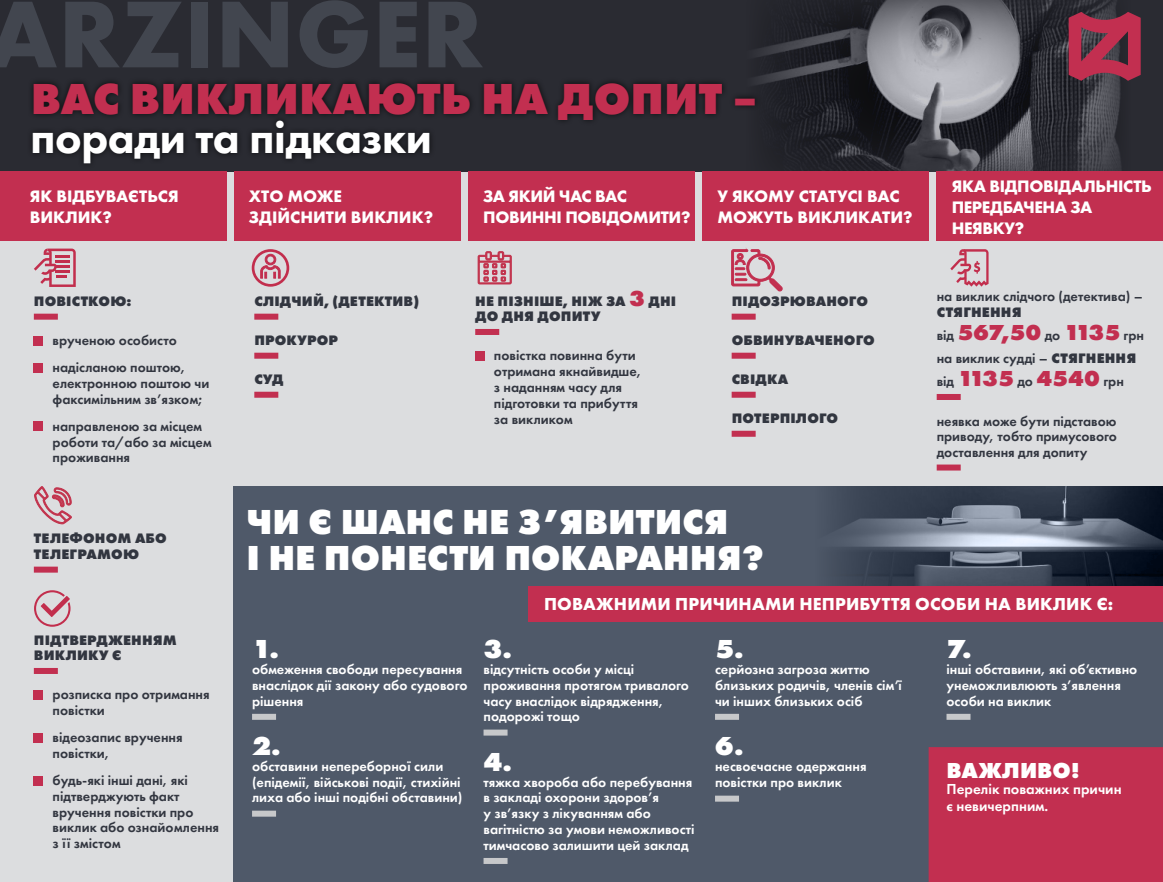
<style>
.page{position:relative;width:1163px;height:882px;background:#fff}
.page>*{position:absolute;margin:0;border:0;box-sizing:border-box;transform-origin:0 0}
.t1{font:700 98.32px "Futura PT";letter-spacing:.01em;color:#42464f}
.t2{font:800 45px "Futura PT";color:#c22f50}
.t3{font:800 45px "Futura PT";letter-spacing:-.01em;color:#fff}
.t4{font:800 36px/36px "Futura PT";color:#fff}
.t5{font:800 27px "Futura PT";color:#fff}
.t6{font:800 22.5px "Futura PT";letter-spacing:-.025em;color:#c22f50}
.t7{font:800 22.5px "Futura PT";color:#fff}
.t8{font:700 18px "Futura PT";letter-spacing:.01em;color:#fff}
.t9{font:700 17.25px/21px "Futura PT";color:#fff}
.t10{font:700 17.25px/21px "Futura PT";letter-spacing:-.02em;color:#fff}
.t11{font:600 15px/16.5px "Futura PT";color:#fff}
.t12{font:600 14.25px/15.8px "Futura PT";color:#fff}
.t13{font:600 14.25px/15.8px "Futura PT";color:#323640}
.t14{font:800 14.25px/15.8px "Futura PT";letter-spacing:.01em;color:#323640}
.s1{font-size:22.5px;color:#c22f50}
.s2{font-weight:800}
.s3{font-weight:600;font-size:14.25px;color:#323640}
.s4{font-weight:800;font-size:22.5px;color:#c22f50}
</style>
<div class="page">
<div style="left:0;top:171px;width:1162px;height:710px;background:#dcdddf"></div>
<div style="left:234px;top:486px;width:928px;height:395px;background:#4f5969"></div>
<div style="left:929px;top:747px;width:233px;height:134px;background:#c22f50"></div>
<div style="left:928px;top:747px;width:234px;height:134px;border:1px solid #c22f50"></div>
<div style="left:0;top:0;width:1162px;height:171px;background:#2a2b32"></div>
<img style="left:760px;top:0;width:361px;height:171px">
<div style="left:26px;top:77px;width:735px;height:92px;background:#000;opacity:.75"></div>
<svg style="left:1068px;top:12px;width:72px;height:69px;background:#97324b"></svg>
<div style="left:254px;top:313px;width:24px;height:6px;background:#c22f50"></div>
<div style="left:254px;top:352px;width:24px;height:6px;background:#c22f50"></div>
<div style="left:254px;top:391px;width:24px;height:6px;background:#c22f50"></div>
<div style="left:731px;top:313px;width:24px;height:6px;background:#c22f50"></div>
<div style="left:731px;top:352px;width:24px;height:6px;background:#c22f50"></div>
<div style="left:731px;top:391px;width:24px;height:6px;background:#c22f50"></div>
<div style="left:731px;top:430px;width:24px;height:6px;background:#c22f50"></div>
<div style="left:936px;top:394px;width:24px;height:6px;background:#c22f50"></div>
<div style="left:936px;top:464px;width:24px;height:6px;background:#c22f50"></div>
<div style="left:475px;top:329px;width:24px;height:6px;background:#c22f50"></div>
<div style="left:475px;top:351px;width:9px;height:9px;background:#c22f50"></div>
<div style="left:34px;top:313px;width:24px;height:6px;background:#c22f50"></div>
<div style="left:34px;top:336px;width:9px;height:9px;background:#c22f50"></div>
<div style="left:34px;top:363px;width:9px;height:9px;background:#c22f50"></div>
<div style="left:34px;top:421px;width:9px;height:9px;background:#c22f50"></div>
<div style="left:34px;top:566px;width:24px;height:6px;background:#c22f50"></div>
<div style="left:34px;top:667px;width:24px;height:6px;background:#c22f50"></div>
<div style="left:34px;top:690px;width:9px;height:9px;background:#c22f50"></div>
<div style="left:34px;top:733px;width:9px;height:9px;background:#c22f50"></div>
<div style="left:34px;top:775px;width:9px;height:9px;background:#c22f50"></div>
<div style="left:0;top:171px;width:226px;height:70px;background:#c22f50"></div>
<div style="left:234px;top:171px;width:226px;height:70px;background:#c22f50"></div>
<div style="left:468px;top:171px;width:226px;height:70px;background:#c22f50"></div>
<div style="left:702px;top:171px;width:226px;height:70px;background:#c22f50"></div>
<div style="left:936px;top:171px;width:226px;height:70px;background:#c22f50"></div>
<div style="left:529px;top:585px;width:633px;height:36px;background:#c22f50"></div>
<div style="left:252px;top:713px;width:24px;height:6px;background:#c7c8ca"></div>
<div style="left:252px;top:810px;width:24px;height:6px;background:#c7c8ca"></div>
<div style="left:483px;top:729px;width:24px;height:6px;background:#c7c8ca"></div>
<div style="left:483px;top:857px;width:24px;height:6px;background:#c7c8ca"></div>
<div style="left:715px;top:713px;width:24px;height:6px;background:#c7c8ca"></div>
<div style="left:715px;top:795px;width:24px;height:6px;background:#c7c8ca"></div>
<div style="left:946px;top:713px;width:24px;height:6px;background:#c7c8ca"></div>
<svg style="left:950px;top:249px;width:38px;height:37px"></svg>
<svg style="left:477px;top:251px;width:35px;height:34px"></svg>
<svg style="left:260px;top:253px;width:21px;height:26px"></svg>
<div style="left:252px;top:249px;width:37px;height:37px;border:3px solid #c22e4d;border-radius:50%"></div>
<svg style="left:34px;top:248px;width:42px;height:39px"></svg>
<svg style="left:34px;top:486px;width:38px;height:38px"></svg>
<svg style="left:731px;top:248px;width:52px;height:43px"></svg>
<img style="left:831px;top:486px;width:331px;height:99px">
<svg style="left:34px;top:590px;width:37px;height:36px"></svg>
<p class="t1" style="left:-12px;top:-29px;width:497px">ARZINGER</p>
<p class="t2" style="left:31px;top:70px;width:728px">ВАС ВИКЛИКАЮТЬ НА ДОПИТ –</p>
<p class="t3" style="left:31px;top:110px;width:403px">поради та підказки</p>
<p class="t9" style="left:30px;top:186px;width:150px">ЯК ВІДБУВАЄТЬСЯ<br>ВИКЛИК?</p>
<p class="t9" style="left:249px;top:186px;width:186px">ХТО МОЖЕ<br>ЗДІЙСНИТИ ВИКЛИК?</p>
<p class="t10" style="left:483px;top:186px;width:209px">ЗА ЯКИЙ ЧАС ВАС<br>ПОВИННІ ПОВІДОМИТИ?</p>
<p class="t9" style="left:717px;top:186px;width:197px">У ЯКОМУ СТАТУСІ ВАС<br>МОЖУТЬ ВИКЛИКАТИ?</p>
<p class="t10" style="left:951px;top:175px;width:202px">ЯКА ВІДПОВІДАЛЬНІСТЬ<br>ПЕРЕДБАЧЕНА ЗА<br>НЕЯВКУ?</p>
<p class="t14" style="left:34px;top:293px;width:99px">ПОВІСТКОЮ:</p>
<p class="t13" style="left:53px;top:332px;width:126px">врученою особисто</p>
<p class="t13" style="left:53px;top:359px;width:158px">надісланою поштою, електронною поштою чи факсимільним зв’язком;</p>
<p class="t13" style="left:53px;top:418px;width:160px">направленою за місцем роботи та/або за місцем проживання</p>
<p class="t14" style="left:34px;top:530px;width:134px">ТЕЛЕФОНОМ АБО<br>ТЕЛЕГРАМОЮ</p>
<p class="t14" style="left:34px;top:631px;width:145px">ПІДТВЕРДЖЕННЯМ<br>ВИКЛИКУ Є</p>
<p class="t13" style="left:53px;top:686px;width:159px">розписка про отримання повістки</p>
<p class="t13" style="left:53px;top:729px;width:132px">відеозапис вручення повістки,</p>
<p class="t13" style="left:53px;top:772px;width:168px">будь-які інші дані, які підтверджують факт вручення повістки про виклик або ознайомлення з її змістом</p>
<p class="t14" style="left:254px;top:293px;width:166px">СЛІДЧИЙ, (ДЕТЕКТИВ)</p>
<p class="t14" style="left:254px;top:332px;width:85px">ПРОКУРОР</p>
<p class="t14" style="left:254px;top:371px;width:31px">СУД</p>
<p class="t14" style="left:475px;top:293px;width:202px">НЕ ПІЗНІШЕ, НІЖ ЗА <span class="s1">3</span> ДНІ<br>ДО ДНЯ ДОПИТУ</p>
<p class="t13" style="left:494px;top:347px;width:149px">повістка повинна бути отримана якнайвидше, з наданням часу для підготовки та прибуття за викликом</p>
<p class="t14" style="left:731px;top:293px;width:138px">ПІДОЗРЮВАНОГО</p>
<p class="t14" style="left:731px;top:332px;width:144px">ОБВИНУВАЧЕНОГО</p>
<p class="t14" style="left:731px;top:371px;width:58px">СВІДКА</p>
<p class="t14" style="left:731px;top:410px;width:108px">ПОТЕРПІЛОГО</p>
<p class="t4" style="left:246px;top:502px;width:519px">ЧИ Є ШАНС НЕ З’ЯВИТИСЯ<br>І НЕ ПОНЕСТИ ПОКАРАННЯ?</p>
<p class="t13" style="left:936px;top:288px;width:208px">на виклик слідчого (детектива) –<br><span class="s2">СТЯГНЕННЯ</span></p>
<p class="t6" style="left:936px;top:318px;width:209px"><span class="s3">від</span> 567,50 <span class="s3">до</span> 1135 <span class="s3">грн</span></p>
<p class="t13" style="left:936px;top:350px;width:201px">на виклик судді – <span class="s2">СТЯГНЕННЯ</span></p>
<p class="t13" style="left:936px;top:373px;width:189px">від <span class="s4">1135</span> до <span class="s4">4540</span> грн</p>
<p class="t13" style="left:936px;top:412px;width:182px;text-align:justify">неявка може бути підставою приводу, тобто примусового доставлення для допиту</p>
<p class="t5" style="left:252px;top:631px;width:28px">1.</p>
<p class="t12" style="left:252px;top:661px;width:217px">обмеження свободи пересування внаслідок дії закону або судового рішення</p>
<p class="t5" style="left:252px;top:728px;width:30px">2.</p>
<p class="t12" style="left:252px;top:757px;width:212px">обставини непереборної сили (епідемії, військові події, стихійні лиха або інші подібні обставини)</p>
<p class="t8" style="left:544px;top:592px;width:571px">ПОВАЖНИМИ ПРИЧИНАМИ НЕПРИБУТТЯ ОСОБИ НА ВИКЛИК Є:</p>
<p class="t5" style="left:483px;top:631px;width:30px">3.</p>
<p class="t12" style="left:483px;top:661px;width:207px">відсутність особи у місці проживання протягом тривалого часу внаслідок відрядження, подорожі тощо</p>
<p class="t5" style="left:483px;top:744px;width:30px">4.</p>
<p class="t12" style="left:483px;top:773px;width:213px">тяжка хвороба або перебування в закладі охорони здоров’я<br>у зв’язку з лікуванням або вагітністю за умови неможливості тимчасово залишити цей заклад</p>
<p class="t5" style="left:715px;top:631px;width:30px">5.</p>
<p class="t12" style="left:715px;top:661px;width:188px">серйозна загроза життю близьких родичів, членів сім’ї чи інших близьких осіб</p>
<p class="t5" style="left:715px;top:728px;width:30px">6.</p>
<p class="t12" style="left:715px;top:757px;width:153px;line-height:16.5px">несвоєчасне одержання повістки про виклик</p>
<p class="t5" style="left:946px;top:631px;width:27px">7.</p>
<p class="t12" style="left:946px;top:661px;width:192px">інші обставини, які об’єктивно унеможливлюють з’явлення особи на виклик</p>
<p class="t7" style="left:946px;top:755px;width:135px">ВАЖЛИВО!</p>
<p class="t11" style="left:946px;top:780px;width:177px">Перелік поважних причин є невичерпним.</p>
</div>
